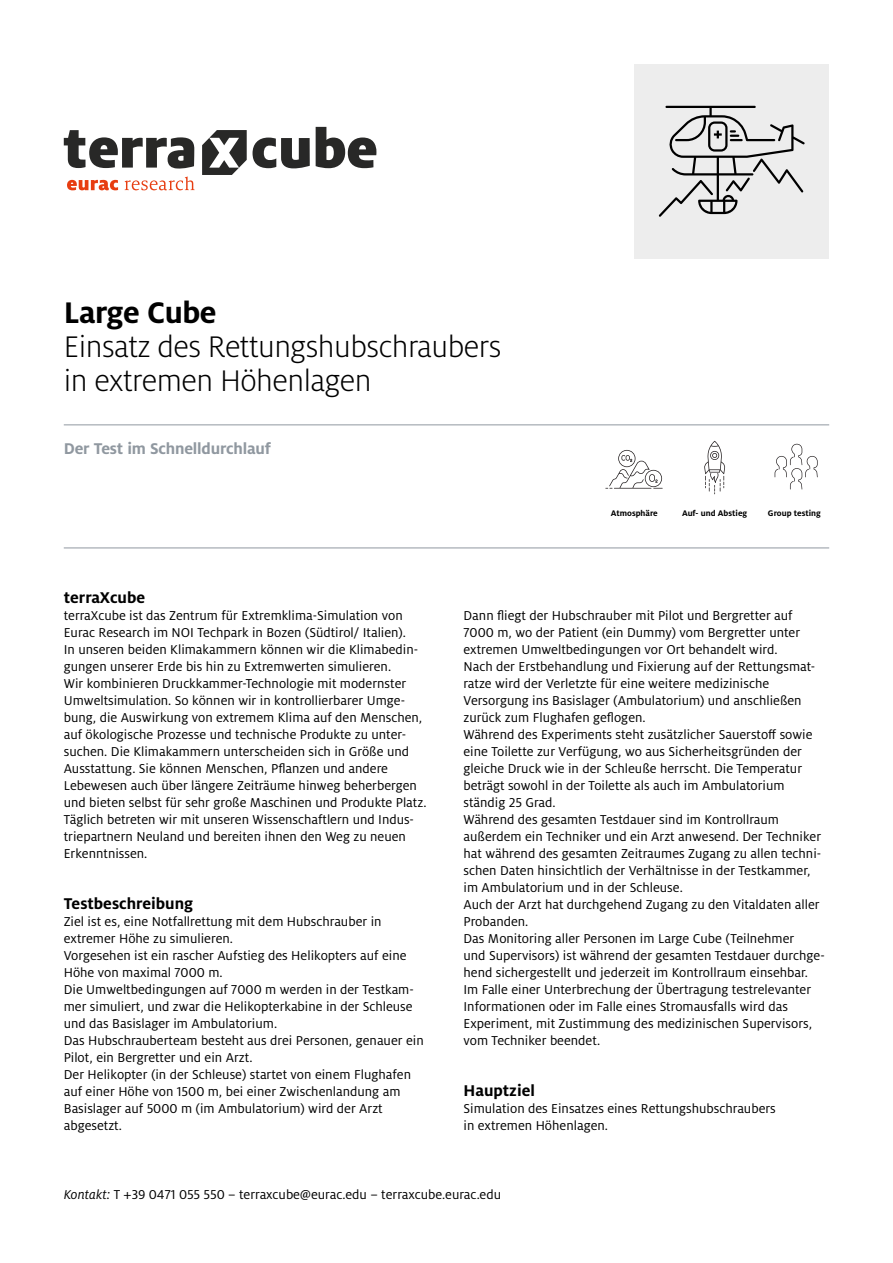
<style>
.page{position:relative;width:893px;height:1263px;background:#fff}
.page>*{position:absolute;margin:0;border:0;box-sizing:border-box;transform-origin:0 0}
.t1{font:300 33px/34px "Milo Pro";letter-spacing:-.015em;color:#000}
.t2{font:700 33px "Milo Pro";letter-spacing:-.015em;color:#000}
.t3{font:700 17.25px "Milo Pro";color:#000}
.t4{font:700 17.25px "Milo Pro";letter-spacing:-.01em;color:#9098a0}
.t5{font:14.25px/17px "Milo Pro";color:#000}
.t6{font:700 9px "Milo Pro";color:#000}
.s1{font-style:italic}
</style>
<div class="page">
<div style="left:634px;top:64px;width:195px;height:195px;background:#ededed"></div>
<svg style="left:125px;top:176px;width:70px;height:14px"></svg>
<svg style="left:67px;top:180px;width:51px;height:10px"></svg>
<svg style="left:202px;top:130px;width:45px;height:45px"></svg>
<svg style="left:64px;top:130px;width:130px;height:39px"></svg>
<svg style="left:253px;top:138px;width:57px;height:31px"></svg>
<svg style="left:316px;top:127px;width:60px;height:41px"></svg>
<svg style="left:659px;top:106px;width:146px;height:111px"></svg>
<hr style="left:64px;top:424px;width:765px;height:1px;background:#9098a0">
<svg style="left:605px;top:450px;width:58px;height:39px"></svg>
<svg style="left:775px;top:444px;width:43px;height:45px"></svg>
<svg style="left:704px;top:441px;width:21px;height:53px"></svg>
<hr style="left:64px;top:547px;width:765px;height:1px;background:#9098a0">
<h1 class="t2" style="left:64px;top:294px;width:154px">Large Cube</h1>
<h1 class="t1" style="left:64px;top:330px;width:439px">Einsatz des Rettungshubschraubers in extremen Höhenlagen</h1>
<p class="t4" style="left:64px;top:439px;width:209px">Der Test im Schnelldurchlauf</p>
<p class="t3" style="left:64px;top:587px;width:83px">terraXcube</p>
<p class="t5" style="left:64px;top:607px;width:364px">terraXcube ist das Zentrum für Extremklima-Simulation von Eurac Research im NOI Techpark in Bozen (Südtirol/ Italien).<br>In unseren beiden Klimakammern können wir die Klimabedin&shy;gungen unserer Erde bis hin zu Extremwerten simulieren.<br>Wir kombinieren Druckkammer-Technologie mit modernster Umweltsimulation. So können wir in kontrollierbarer Umge&shy;bung, die Auswirkung von extremem Klima auf den Menschen, auf ökologische Prozesse und technische Produkte zu unter&shy;suchen. Die Klimakammern unterscheiden sich in Größe und Ausstattung. Sie können Menschen, Pflanzen und andere Lebewesen auch über längere Zeiträume hinweg beherbergen und bieten selbst für sehr große Maschinen und Produkte Platz.<br>Täglich betreten wir mit unseren Wissenschaftlern und Indus&shy;triepartnern Neuland und bereiten ihnen den Weg zu neuen Erkenntnissen.</p>
<p class="t3" style="left:64px;top:894px;width:131px">Testbeschreibung</p>
<p class="t5" style="left:64px;top:913px;width:361px">Ziel ist es, eine Notfallrettung mit dem Hubschrauber in extremer Höhe zu simulieren.<br>Vorgesehen ist ein rascher Aufstieg des Helikopters auf eine Höhe von maximal 7000 m.<br>Die Umweltbedingungen auf 7000 m werden in der Testkam&shy;mer simuliert, und zwar die Helikopterkabine in der Schleuse und das Basislager im Ambulatorium.<br>Das Hubschrauberteam besteht aus drei Personen, genauer ein Pilot, ein Bergretter und ein Arzt.<br>Der Helikopter (in der Schleuse) startet von einem Flughafen auf einer Höhe von 1500 m, bei einer Zwischenlandung am Basislager auf 5000 m (im Ambulatorium) wird der Arzt abgesetzt.</p>
<p class="t6" style="left:611px;top:508px;width:48px">Atmosphäre</p>
<p class="t6" style="left:682px;top:508px;width:67px">Auf- und Abstieg</p>
<p class="t6" style="left:768px;top:508px;width:55px">Group testing</p>
<p class="t5" style="left:463px;top:607px;width:363px">Dann fliegt der Hubschrauber mit Pilot und Bergretter auf 7000 m, wo der Patient (ein Dummy) vom Bergretter unter extremen Umweltbedingungen vor Ort behandelt wird.<br>Nach der Erstbehandlung und Fixierung auf der Rettungsmat&shy;ratze wird der Verletzte für eine weitere medizinische Versorgung ins Basislager (Ambulatorium) und anschließen zurück zum Flughafen geflogen.<br>Während des Experiments steht zusätzlicher Sauerstoff sowie eine Toilette zur Verfügung, wo aus Sicherheitsgründen der gleiche Druck wie in der Schleuße herrscht. Die Temperatur beträgt sowohl in der Toilette als auch im Ambulatorium ständig 25 Grad.<br>Während des gesamten Testdauer sind im Kontrollraum außerdem ein Techniker und ein Arzt anwesend. Der Techniker hat während des gesamten Zeitraumes Zugang zu allen techni&shy;schen Daten hinsichtlich der Verhältnisse in der Testkammer, im Ambulatorium und in der Schleuse.<br>Auch der Arzt hat durchgehend Zugang zu den Vitaldaten aller Probanden.<br>Das Monitoring aller Personen im Large Cube (Teilnehmer<br>und Supervisors) ist während der gesamten Testdauer durchge&shy;hend sichergestellt und jederzeit im Kontrollraum einsehbar.<br>Im Falle einer Unterbrechung der Übertragung testrelevanter Informationen oder im Falle eines Stromausfalls wird das Experiment, mit Zustimmung des medizinischen Supervisors, vom Techniker beendet.</p>
<p class="t3" style="left:463px;top:1080px;width:73px">Hauptziel</p>
<p class="t5" style="left:463px;top:1100px;width:314px">Simulation des Einsatzes eines Rettungshubschraubers in extremen Höhenlagen.</p>
<p class="t5" style="left:64px;top:1186px;width:439px"><span class="s1">Kontakt:</span> T +39 0471 055 550 – terraxcube@eurac.edu – terraxcube.eurac.edu</p>
</div>
